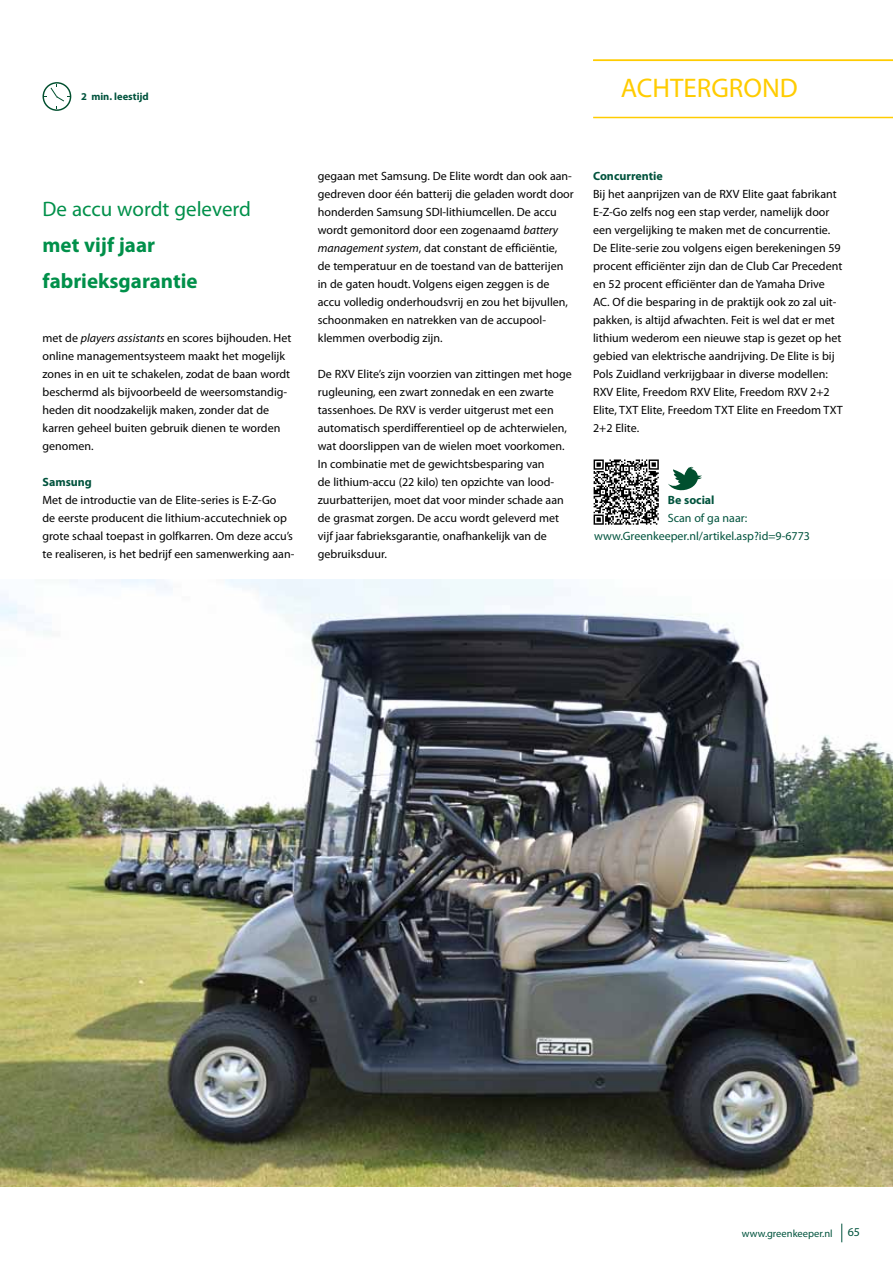
<style>
.page{position:relative;width:893px;height:1263px;background:#fff}
.page>*{position:absolute;margin:0;border:0;box-sizing:border-box;transform-origin:0 0}
.t1{font:27px "Myriad Pro";color:#fc0}
.t2{font:700 21px/36px "Myriad Pro";color:#00904a}
.t3{font:21px "Myriad Pro";color:#00904a}
.t4{font:12px/18px "Myriad Pro";color:#000}
.t5{font:12px/18px "Myriad Pro";color:#00533d}
.t6{font:700 12px "Myriad Pro";color:#00533d}
.t7{font:10.5px "Myriad Pro";color:#00533d}
.t8{font:700 10.5px "Myriad Pro";color:#00533d}
.s1{font-style:italic}
</style>
<div class="page">
<svg style="left:841px;top:1223px;width:1px;height:19px"></svg>
<img style="left:0;top:0;width:1px;height:612px">
<hr style="left:593px;top:117px;width:300px;height:1px;background:#fc0">
<hr style="left:593px;top:60px;width:300px;height:1px;background:#fc0">
<svg style="left:43px;top:82px;width:28px;height:29px"></svg>
<img style="left:1px;top:580px;width:892px;height:606px">
<svg style="left:594px;top:459px;width:65px;height:66px"></svg>
<svg style="left:668px;top:467px;width:34px;height:23px"></svg>
<p class="t8" style="left:81px;top:90px;width:69px">2 min. leestijd</p>
<h1 class="t1" style="left:621px;top:71px;width:179px">ACHTERGROND</h1>
<h2 class="t3" style="left:43px;top:196px;width:210px">De accu wordt geleverd</h2>
<h2 class="t2" style="left:43px;top:226px;width:157px">met vijf jaar fabrieksgarantie</h2>
<p class="t4" style="left:43px;top:329px;width:250px">met de <span class="s1">players assistants</span> en scores bijhouden. Het online managementsysteem maakt het mogelijk zones in en uit te schakelen, zodat de baan wordt beschermd als bijvoorbeeld de weersomstandig&shy;heden dit noodzakelijk maken, zonder dat de karren geheel buiten gebruik dienen te worden genomen.</p>
<p class="t6" style="left:43px;top:474px;width:51px">Samsung</p>
<p class="t4" style="left:43px;top:491px;width:253px">Met de introductie van de Elite-series is E-Z-Go<br>de eerste producent die lithium-accutechniek op grote schaal toepast in golfkarren. Om deze accu’s te realiseren, is het bedrijf een samenwerking aan-</p>
<p class="t4" style="left:318px;top:167px;width:257px">gegaan met Samsung. De Elite wordt dan ook aan&shy;gedreven door één batterij die geladen wordt door honderden Samsung SDI-lithiumcellen. De accu wordt gemonitord door een zogenaamd <span class="s1">battery management system</span>, dat constant de efficiëntie,<br>de temperatuur en de toestand van de batterijen in de gaten houdt. Volgens eigen zeggen is de accu volledig onderhoudsvrij en zou het bijvullen, schoonmaken en natrekken van de accupool&shy;klemmen overbodig zijn.</p>
<p class="t4" style="left:318px;top:365px;width:255px">De RXV Elite’s zijn voorzien van zittingen met hoge rugleuning, een zwart zonnedak en een zwarte tassenhoes. De RXV is verder uitgerust met een automatisch sperdifferentieel op de achterwielen, wat doorslippen van de wielen moet voorkomen.<br>In combinatie met de gewichtsbesparing van<br>de lithium-accu (22 kilo) ten opzichte van lood&shy;zuurbatterijen, moet dat voor minder schade aan de grasmat zorgen. De accu wordt geleverd met vijf jaar fabrieksgarantie, onafhankelijk van de gebruiksduur.</p>
<p class="t6" style="left:593px;top:168px;width:71px">Concurrentie</p>
<p class="t4" style="left:593px;top:185px;width:251px">Bij het aanprijzen van de RXV Elite gaat fabrikant E-Z-Go zelfs nog een stap verder, namelijk door een vergelijking te maken met de concurrentie.<br>De Elite-serie zou volgens eigen berekeningen 59 procent efficiënter zijn dan de Club Car Precedent en 52 procent efficiënter dan de Yamaha Drive AC. Of die besparing in de praktijk ook zo zal uit&shy;pakken, is altijd afwachten. Feit is wel dat er met lithium wederom een nieuwe stap is gezet op het gebied van elektrische aandrijving. De Elite is bij Pols Zuidland verkrijgbaar in diverse modellen:<br>RXV Elite, Freedom RXV Elite, Freedom RXV 2+2<br>Elite, TXT Elite, Freedom TXT Elite en Freedom TXT 2+2 Elite.</p>
<p class="t6" style="left:668px;top:492px;width:48px">Be social</p>
<p class="t5" style="left:594px;top:509px;width:217px;text-indent:74px">Scan of ga naar: www.Greenkeeper.nl/artikel.asp?id=9-6773</p>
<p class="t7" style="left:742px;top:1227px;width:92px">www.greenkeeper.nl</p>
<p class="t5" style="left:848px;top:1222px;width:14px">65</p>
</div>
